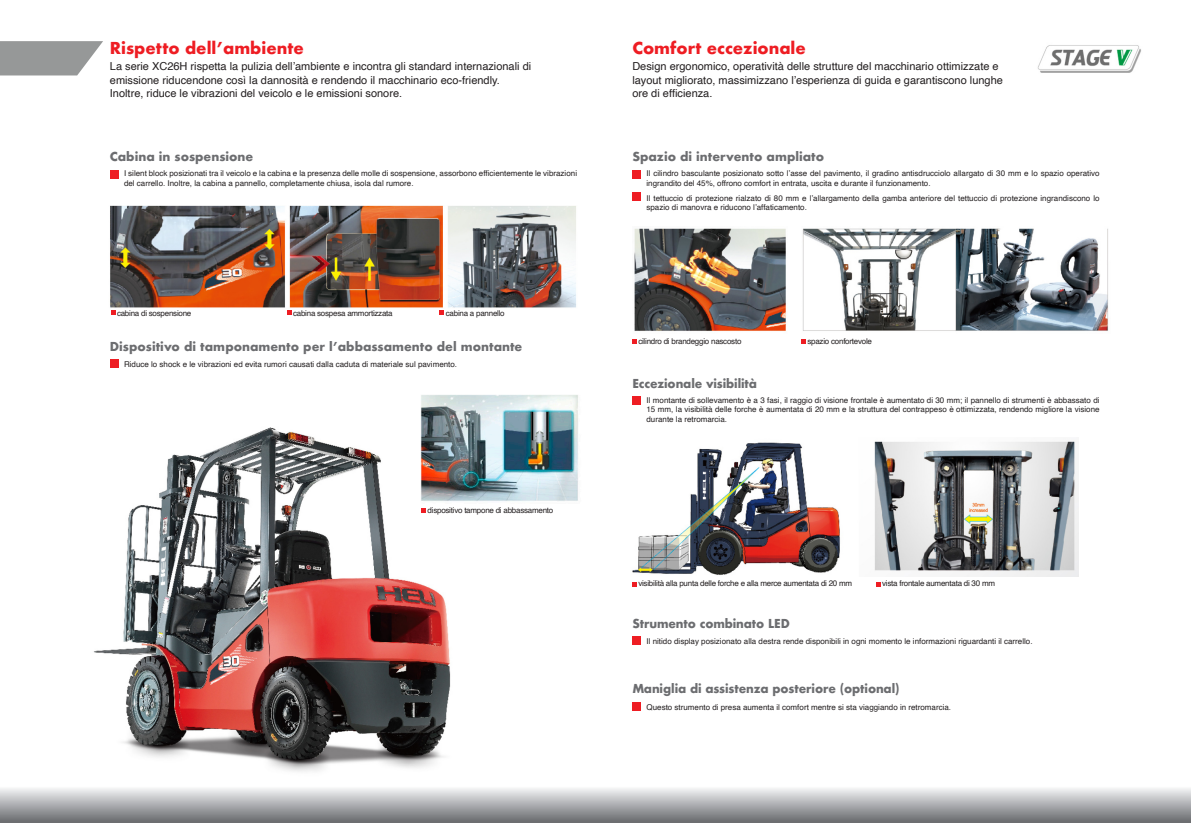
<style>
.page{position:relative;width:1191px;height:823px;background:#fff}
.page>*{position:absolute;margin:0;border:0;box-sizing:border-box;transform-origin:0 0}
.t1{font:700 16px "Futura";color:#ee1d23}
.t2{font:700 12px "Futura";color:#6c6d70}
.t3{font:11px/13.2px "Helvetica";color:#231f20}
.t4{font:8px/9.6px "Helvetica";color:#231f20}
.t5{font:8px "Helvetica";letter-spacing:-.03em;color:#231f20}
</style>
<div class="page">
<img style="left:93px;top:427px;width:358px;height:345px">
<img style="left:632px;top:441px;width:446px;height:135px">
<img style="left:110px;top:205px;width:466px;height:103px">
<svg style="left:111px;top:311px;width:4px;height:4px"></svg>
<svg style="left:632px;top:339px;width:4px;height:5px"></svg>
<svg style="left:632px;top:582px;width:4px;height:4px"></svg>
<svg style="left:876px;top:582px;width:4px;height:4px"></svg>
<svg style="left:801px;top:339px;width:4px;height:5px"></svg>
<svg style="left:440px;top:311px;width:4px;height:4px"></svg>
<svg style="left:287px;top:311px;width:4px;height:4px"></svg>
<img style="left:634px;top:228px;width:152px;height:103px">
<svg style="left:0;top:41px;width:103px;height:34px;background:#a3a5a5"></svg>
<img style="left:1037px;top:45px;width:104px;height:28px">
<div style="left:0;top:780px;width:1191px;height:42px;background:linear-gradient(to bottom,#fff,#6e7074)"></div>
<div style="left:110px;top:170px;width:8px;height:8px;background:#ee1d23"></div>
<div style="left:632px;top:170px;width:9px;height:8px;background:#ee1d23"></div>
<div style="left:632px;top:192px;width:9px;height:9px;background:#ee1d23"></div>
<div style="left:632px;top:396px;width:9px;height:9px;background:#ee1d23"></div>
<div style="left:632px;top:636px;width:9px;height:8px;background:#ee1d23"></div>
<div style="left:632px;top:701px;width:9px;height:9px;background:#ee1d23"></div>
<div style="left:110px;top:359px;width:8px;height:9px;background:#ee1d23"></div>
<img style="left:802px;top:228px;width:306px;height:103px">
<svg style="left:421px;top:508px;width:5px;height:4px"></svg>
<img style="left:418px;top:395px;width:160px;height:108px">
<p class="t1" style="left:110px;top:37px;width:195px">Rispetto dell’ambiente</p>
<p class="t3" style="left:110px;top:60px;width:423px">La serie XC26H rispetta la pulizia dell’ambiente e incontra gli standard internazionali di emissione riducendone così la dannosità e rendendo il macchinario eco-friendly.</p>
<p class="t3" style="left:110px;top:87px;width:294px">Inoltre, riduce le vibrazioni del veicolo e le emissioni sonore.</p>
<p class="t2" style="left:110px;top:148px;width:145px">Cabina in sospensione</p>
<p class="t4" style="left:124px;top:168px;width:454px">I silent block posizionati tra il veicolo e la cabina e la presenza delle molle di sospensione, assorbono efficientemente le vibrazioni del carrello. Inoltre, la cabina a pannello, completamente chiusa, isola dal rumore.</p>
<p class="t5" style="left:117px;top:306px;width:76px">cabina di sospensione</p>
<p class="t5" style="left:293px;top:306px;width:101px">cabina sospesa ammortizzata</p>
<p class="t5" style="left:446px;top:306px;width:60px">cabina a pannello</p>
<p class="t2" style="left:110px;top:337px;width:414px">Dispositivo di tamponamento per l’abbassamento del montante</p>
<p class="t4" style="left:124px;top:359px;width:335px">Riduce lo shock e le vibrazioni ed evita rumori causati dalla caduta di materiale sul pavimento.</p>
<p class="t5" style="left:427px;top:503px;width:127px">dispositivo tampone di abbassamento</p>
<p class="t1" style="left:632px;top:37px;width:175px">Comfort eccezionale</p>
<p class="t3" style="left:632px;top:60px;width:372px">Design ergonomico, operatività delle strutture del macchinario ottimizzate e layout migliorato, massimizzano l’esperienza di guida e garantiscono lunghe ore di efficienza.</p>
<p class="t2" style="left:632px;top:148px;width:193px">Spazio di intervento ampliato</p>
<p class="t4" style="left:646px;top:168px;width:454px">Il cilindro basculante posizionato sotto l’asse del pavimento, il gradino antisdrucciolo allargato di 30 mm e lo spazio operativo ingrandito del 45%, offrono comfort in entrata, uscita e durante il funzionamento.</p>
<p class="t4" style="left:646px;top:193px;width:454px">Il tettuccio di protezione rialzato di 80 mm e l’allargamento della gamba anteriore del tettuccio di protezione ingrandiscono lo spazio di manovra e riducono l’affaticamento.</p>
<p class="t5" style="left:638px;top:335px;width:105px">cilindro di brandeggio nascosto</p>
<p class="t2" style="left:632px;top:374px;width:126px">Eccezionale visibilità</p>
<p class="t5" style="left:807px;top:335px;width:66px">spazio confortevole</p>
<p class="t4" style="left:646px;top:395px;width:454px;text-align:justify">Il montante di sollevamento è a 3 fasi, il raggio di visione frontale è aumentato di 30 mm; il pannello di strumenti è abbassato di 15 mm, la visibilità delle forche è aumentata di 20 mm e la struttura del contrappeso è ottimizzata, rendendo migliore la visione durante la retromarcia.</p>
<p class="t5" style="left:638px;top:577px;width:215px">visibilità alla punta delle forche e alla merce aumentata di 20 mm</p>
<p class="t5" style="left:882px;top:577px;width:114px">vista frontale aumentata di 30 mm</p>
<p class="t2" style="left:632px;top:614px;width:159px">Strumento combinato LED</p>
<p class="t4" style="left:646px;top:636px;width:387px">Il nitido display posizionato alla destra rende disponibili in ogni momento le informazioni riguardanti il carrello.</p>
<p class="t2" style="left:632px;top:679px;width:269px">Maniglia di assistenza posteriore (optional)</p>
<p class="t4" style="left:646px;top:701px;width:306px">Questo strumento di presa aumenta il comfort mentre si sta viaggiando in retromarcia.</p>
</div>
